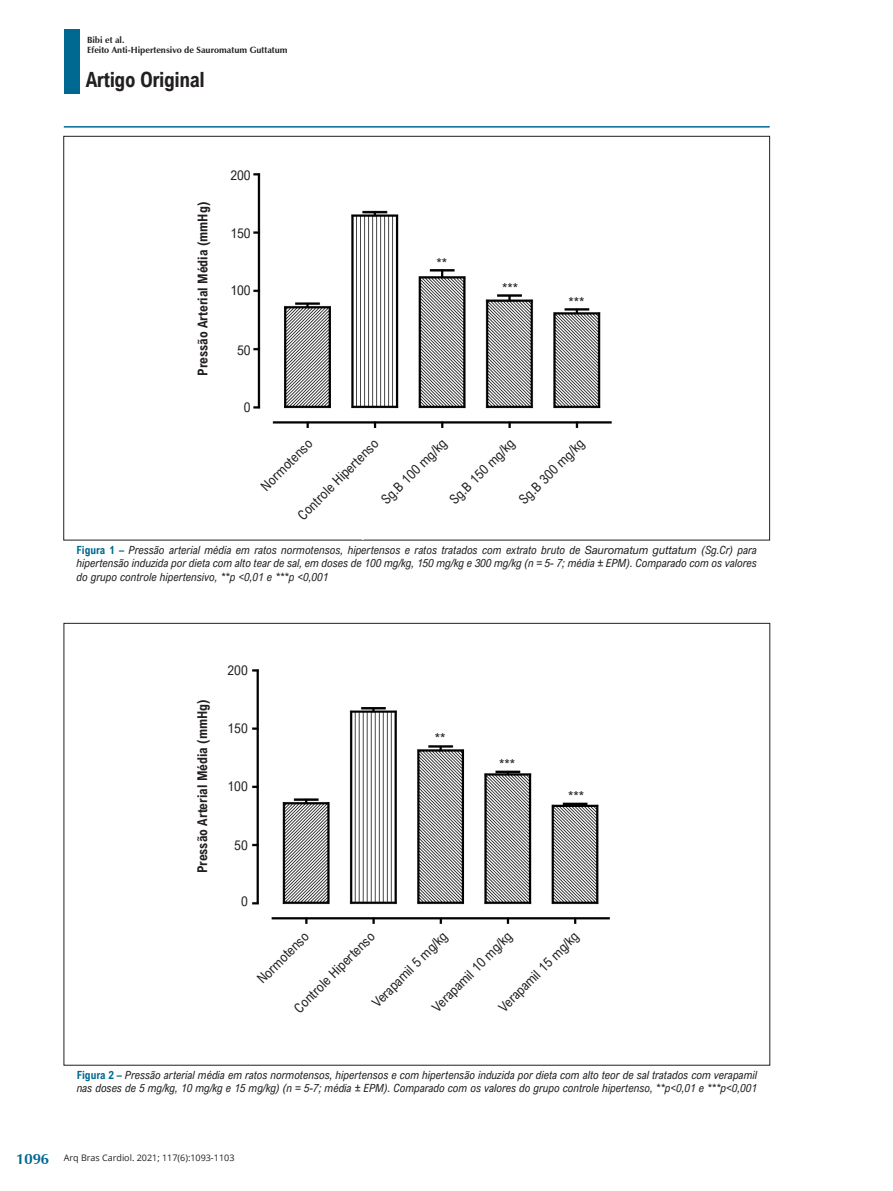
<style>
.page{position:relative;width:893px;height:1191px;background:#fff}
.page>*{position:absolute;margin:0;border:0;box-sizing:border-box;transform-origin:0 0}
.t1{font:700 21px "Arial Nova Cond";letter-spacing:-.02em;color:#231f20}
.t2{font:700 15px "Zapf Humanist 601 BT";color:#006991}
.t3{font:13.5px "Arial Nova Cond";color:#231f20}
.t4{font:700 13.5px "Arial Nova Cond";color:#231f20}
._06_-_LEGENDA_FIGURA{font:italic 11.25px/13.5px "Arial Nova Cond";color:#231f20;text-align:justify}
.t5{font:700 9px/10.8px "Zapf Humanist 601 BT";color:#231f20}
.t6{font:9px "Open Sans";color:#231f20}
.s1{font-weight:700;font-style:normal;color:#006991}
.s2{font-family:"Arial Nova"}
</style>
<div class="page">
<hr style="left:64px;top:126px;width:706px;height:2px;background:#006991">
<div style="left:64px;top:29px;width:16px;height:65px;background:#006991"></div>
<img style="left:253px;top:173px;width:359px;height:255px">
<div style="left:428px;top:258px;width:28px;height:10px;background:#fff"></div>
<div style="left:496px;top:283px;width:28px;height:10px;background:#fff"></div>
<div style="left:562px;top:297px;width:28px;height:10px;background:#fff"></div>
<svg style="left:217px;top:539px;width:374px;height:1px"></svg>
<img style="left:252px;top:669px;width:358px;height:255px">
<div style="left:426px;top:733px;width:28px;height:10px;background:#fff"></div>
<div style="left:493px;top:758px;width:28px;height:11px;background:#fff"></div>
<div style="left:562px;top:790px;width:28px;height:11px;background:#fff"></div>
<p class="t5" style="left:87px;top:34px;width:202px">Bibi et al.<br>Efeito Anti-Hipertensivo de Sauromatum Guttatum</p>
<h1 class="t1" style="left:86px;top:67px;width:121px">Artigo Original</h1>
<p class="t4" style="left:194px;top:376px;width:176px;rotate:-90deg">Pressão Arterial Média (mmHg)</p>
<p class="t3" style="left:230px;top:167px;width:22px">200</p>
<p class="t3" style="left:230px;top:225px;width:22px">150</p>
<p class="t3" style="left:230px;top:282px;width:22px">100</p>
<p class="t3" style="left:237px;top:342px;width:15px">50</p>
<p class="t3" style="left:436px;top:255px;width:12px">**</p>
<p class="t3" style="left:502px;top:280px;width:18px">***</p>
<p class="t3" style="left:568px;top:294px;width:18px">***</p>
<p class="t3" style="left:244px;top:398px;width:8px">0</p>
<p class="t3" style="left:294px;top:511px;width:109px;rotate:-45deg">Controle Hipertenso</p>
<p class="t3" style="left:378px;top:496px;width:87px;rotate:-45deg">Sg.B 100 mg/kg</p>
<p class="t3" style="left:446px;top:496px;width:87px;rotate:-45deg">Sg.B 150 mg/kg</p>
<p class="t3" style="left:515px;top:496px;width:87px;rotate:-45deg">Sg.B 300 mg/kg</p>
<p class="t3" style="left:257px;top:482px;width:68px;rotate:-45deg">Normotenso</p>
<p class="_06_-_LEGENDA_FIGURA" style="left:76px;top:543px;width:682px"><span class="s1">Figura 1 –</span> Pressão arterial média em ratos normotensos, hipertensos e ratos tratados com extrato bruto de <span class="s2">Sauromatum guttatum</span> (Sg.Cr) para hipertensão induzida por dieta com alto tear de sal, em doses de 100 mg/kg, 150 mg/kg e 300 mg/kg (n = 5- 7; média ± EPM). Comparado com os valores do grupo controle hipertensivo, **p &lt;0,01 e ***p &lt;0,001</p>
<p class="t4" style="left:194px;top:873px;width:176px;rotate:-90deg">Pressão Arterial Média (mmHg)</p>
<p class="t3" style="left:228px;top:661px;width:22px">200</p>
<p class="t3" style="left:228px;top:719px;width:22px">150</p>
<p class="t3" style="left:228px;top:778px;width:22px">100</p>
<p class="t3" style="left:234px;top:836px;width:15px">50</p>
<p class="t3" style="left:435px;top:730px;width:12px">**</p>
<p class="t3" style="left:499px;top:755px;width:18px">***</p>
<p class="t3" style="left:568px;top:787px;width:18px">***</p>
<p class="t3" style="left:241px;top:892px;width:8px">0</p>
<p class="t3" style="left:291px;top:1004px;width:109px;rotate:-45deg">Controle Hipertenso</p>
<p class="t3" style="left:254px;top:975px;width:68px;rotate:-45deg">Normotenso</p>
<p class="t3" style="left:369px;top:998px;width:101px;rotate:-45deg">Verapamil 5 mg/kg</p>
<p class="t3" style="left:428px;top:1003px;width:108px;rotate:-45deg">Verapamil 10 mg/kg</p>
<p class="t3" style="left:495px;top:1003px;width:108px;rotate:-45deg">Verapamil 15 mg/kg</p>
<p class="_06_-_LEGENDA_FIGURA" style="left:77px;top:1068px;width:682px"><span class="s1">Figura 2 –</span> Pressão arterial média em ratos normotensos, hipertensos e com hipertensão induzida por dieta com alto teor de sal tratados com verapamil nas doses de 5 mg/kg, 10 mg/kg e 15 mg/kg) (n = 5-7; média ± EPM). Comparado com os valores do grupo controle hipertenso, **p&lt;0,01 e ***p&lt;0,001</p>
<h2 class="t2" style="left:16px;top:1149px;width:34px">1096</h2>
<p class="t6" style="left:64px;top:1152px;width:172px">Arq Bras Cardiol. 2021; 117(6):1093-1103</p>
</div>
